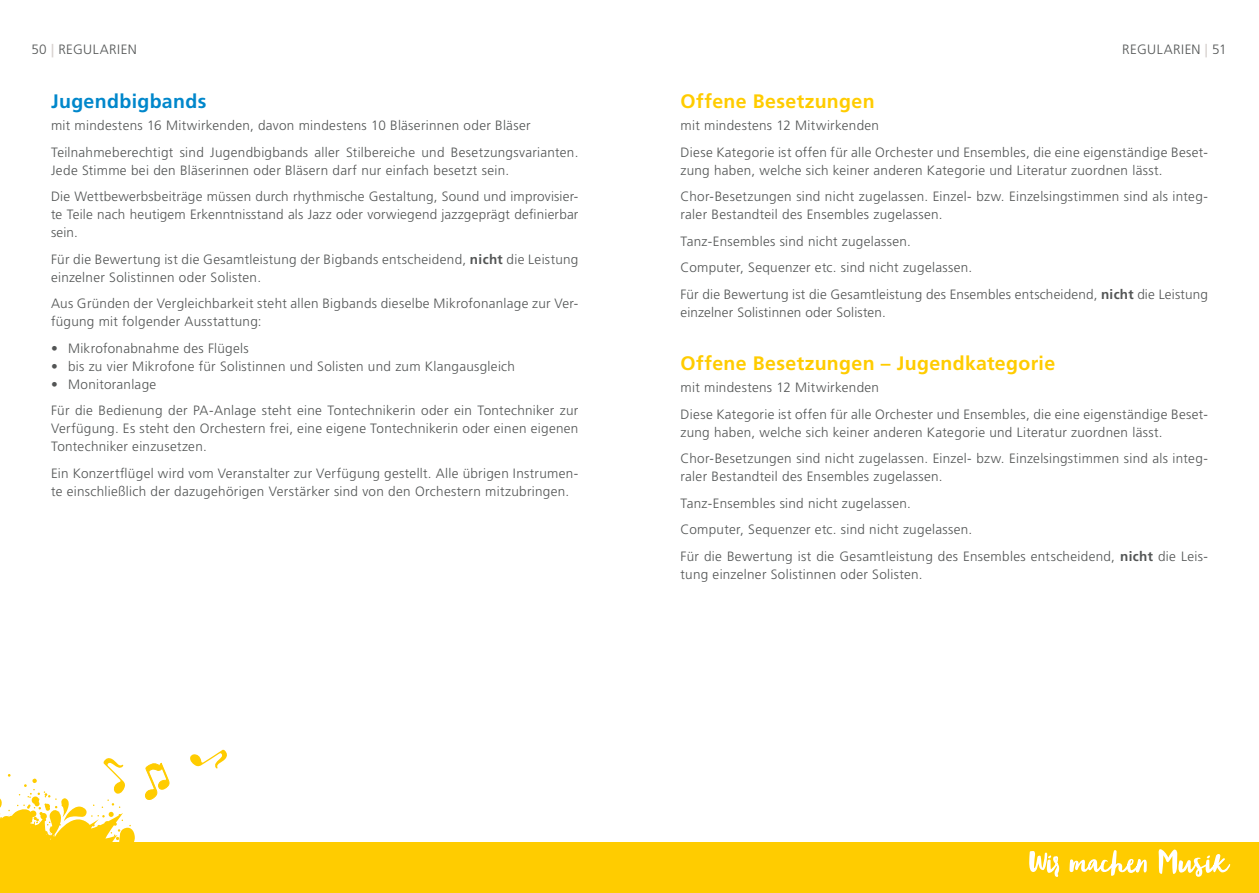
<style>
.page{position:relative;width:1259px;height:893px;background:#fff}
.page>*{position:absolute;margin:0;border:0;box-sizing:border-box;transform-origin:0 0}
.t1{font:700 19.5px "Frutiger LT Pro";letter-spacing:.02em;color:#fc0}
.t2{font:700 19.5px "Frutiger LT Pro";letter-spacing:.02em;color:#0087cb}
.t3{font:300 13.5px/26.5px "Frutiger LT Pro";letter-spacing:.02em;color:#535555}
.s1{font-weight:700;color:#d8d2cf}
.s2{font-weight:700}
</style>
<div class="page">
<div style="left:0;top:842px;width:1259px;height:51px;background:#fc0"></div>
<svg style="left:0;top:749px;width:227px;height:93px"></svg>
<svg style="left:1029px;top:849px;width:201px;height:28px"></svg>
<p class="t3" style="left:31px;top:36px;width:107px">50 <span class="s1">|</span> REGULARIEN</p>
<p class="t3" style="left:1122px;top:36px;width:106px">REGULARIEN <span class="s1">|</span> 51</p>
<h1 class="t2" style="left:51px;top:90px;width:157px">Jugendbigbands</h1>
<p class="t3" style="left:51px;top:113px;width:529px">mit mindestens 16 Mitwirkenden, davon mindestens 10 Bläserinnen oder Bläser<br>Teilnahmeberechtigt sind Jugendbigbands aller Stilbereiche und Besetzungsvarianten.</p>
<p class="t3" style="left:51px;top:157px;width:529px">Jede Stimme bei den Bläserinnen oder Bläsern darf nur einfach besetzt sein.<br>Die Wettbewerbsbeiträge müssen durch rhythmische Gestaltung, Sound und improvisier-</p>
<p class="t3" style="left:51px;top:206px;width:529px;line-height:18px">te Teile nach heutigem Erkenntnisstand als Jazz oder vorwiegend jazzgeprägt definierbar sein.</p>
<p class="t3" style="left:51px;top:250px;width:529px;line-height:18px">Für die Bewertung ist die Gesamtleistung der Bigbands entscheidend, <span class="s2">nicht</span> die Leistung einzelner Solistinnen oder Solisten.</p>
<p class="t3" style="left:51px;top:295px;width:529px;line-height:18px">Aus Gründen der Vergleichbarkeit steht allen Bigbands dieselbe Mikrofonanlage zur Ver&shy;fügung mit folgender Ausstattung:</p>
<p class="t3" style="left:51px;top:335px;width:199px">• Mikrofonabnahme des Flügels</p>
<p class="t3" style="left:51px;top:353px;width:465px">• bis zu vier Mikrofone für Solistinnen und Solisten und zum Klangausgleich</p>
<p class="t3" style="left:51px;top:371px;width:529px">• Monitoranlage<br>Für die Bedienung der PA-Anlage steht eine Tontechnikerin oder ein Tontechniker zur</p>
<p class="t3" style="left:51px;top:420px;width:529px;line-height:18px">Verfügung. Es steht den Orchestern frei, eine eigene Tontechnikerin oder einen eigenen<br>Tontechniker einzusetzen.</p>
<p class="t3" style="left:51px;top:464px;width:529px;line-height:18px">Ein Konzertflügel wird vom Veranstalter zur Verfügung gestellt. Alle übrigen Instrumen&shy;te einschließlich der dazugehörigen Verstärker sind von den Orchestern mitzubringen.</p>
<h1 class="t1" style="left:680px;top:90px;width:196px">Offene Besetzungen</h1>
<p class="t3" style="left:680px;top:113px;width:529px">mit mindestens 12 Mitwirkenden<br>Diese Kategorie ist offen für alle Orchester und Ensembles, die eine eigenständige Beset-</p>
<p class="t3" style="left:680px;top:157px;width:529px">zung haben, welche sich keiner anderen Kategorie und Literatur zuordnen lässt.<br>Chor-Besetzungen sind nicht zugelassen. Einzel- bzw. Einzelsingstimmen sind als integ-</p>
<p class="t3" style="left:680px;top:202px;width:529px">raler Bestandteil des Ensembles zugelassen.<br>Tanz-Ensembles sind nicht zugelassen.<br>Computer, Sequenzer etc. sind nicht zugelassen.<br>Für die Bewertung ist die Gesamtleistung des Ensembles entscheidend, <span class="s2">nicht</span> die Leistung</p>
<p class="t3" style="left:680px;top:299px;width:207px">einzelner Solistinnen oder Solisten.</p>
<h1 class="t1" style="left:680px;top:352px;width:376px">Offene Besetzungen – Jugendkategorie</h1>
<p class="t3" style="left:680px;top:374px;width:529px">mit mindestens 12 Mitwirkenden<br>Diese Kategorie ist offen für alle Orchester und Ensembles, die eine eigenständige Beset-</p>
<p class="t3" style="left:680px;top:419px;width:529px">zung haben, welche sich keiner anderen Kategorie und Literatur zuordnen lässt.<br>Chor-Besetzungen sind nicht zugelassen. Einzel- bzw. Einzelsingstimmen sind als integ-</p>
<p class="t3" style="left:680px;top:463px;width:529px">raler Bestandteil des Ensembles zugelassen.<br>Tanz-Ensembles sind nicht zugelassen.<br>Computer, Sequenzer etc. sind nicht zugelassen.<br>Für die Bewertung ist die Gesamtleistung des Ensembles entscheidend, <span class="s2">nicht</span> die Leis-</p>
<p class="t3" style="left:680px;top:561px;width:244px">tung einzelner Solistinnen oder Solisten.</p>
</div>
